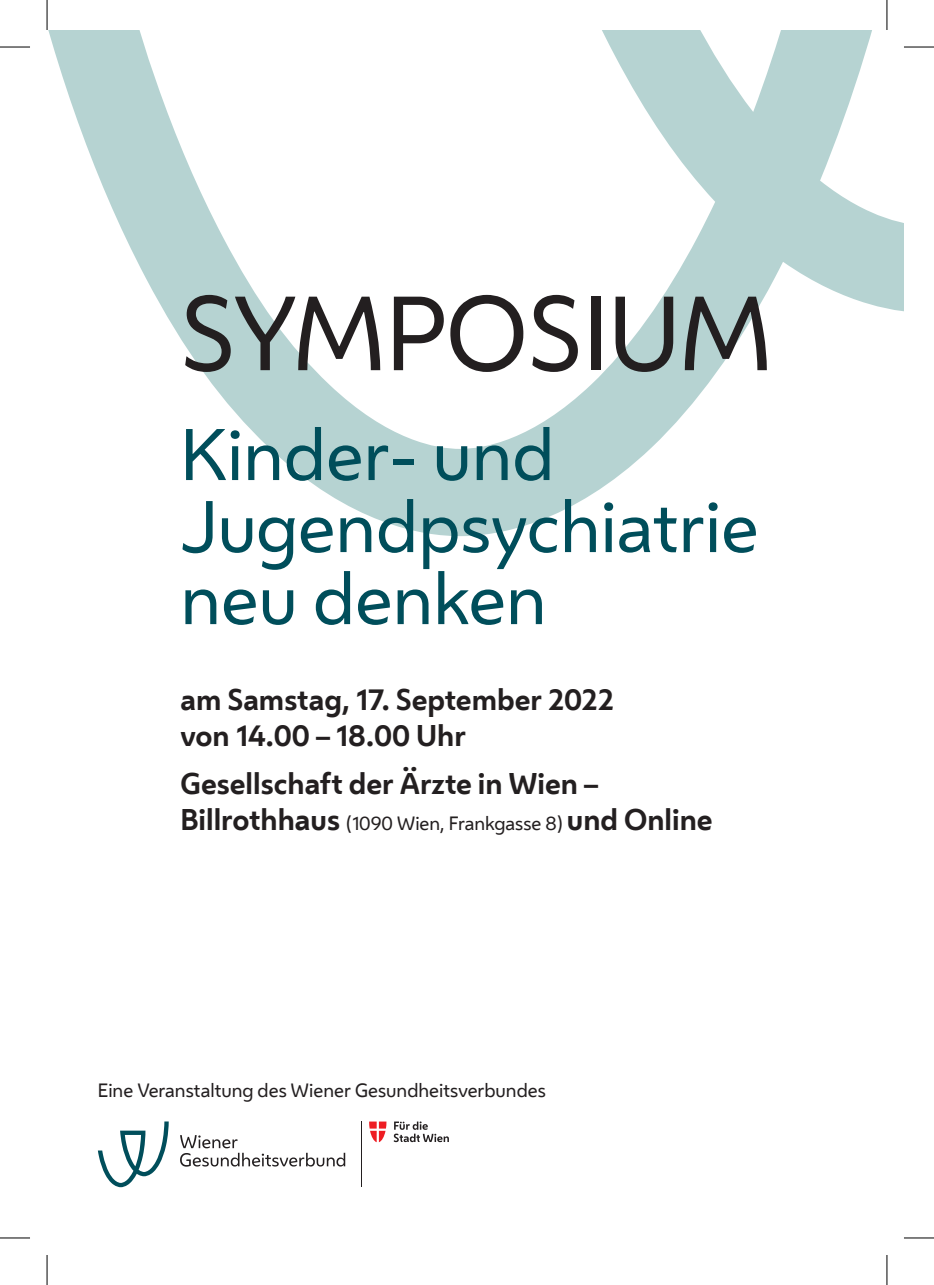
<style>
.page{position:relative;width:934px;height:1285px;background:#fff}
.page>*{position:absolute;margin:0;border:0;box-sizing:border-box;transform-origin:0 0}
.t1{font:98px "Wiener Melange";color:#231f20}
.t2{font:68px/72px "Wiener Melange";color:#004e5b}
.t3{font:700 28px/36px "Wiener Melange";color:#231f20}
.t4{font:18px "Wiener Melange";color:#231f20}
.s1{font-weight:700;font-size:28px}
</style>
<div class="page">
<svg style="left:48px;top:30px;width:855px;height:506px"></svg>
<hr style="left:360px;top:1121px;width:1px;height:66px;background:#231f20">
<svg style="left:369px;top:1121px;width:17px;height:21px"></svg>
<svg style="left:393px;top:1121px;width:55px;height:21px"></svg>
<svg style="left:180px;top:1135px;width:165px;height:31px"></svg>
<svg style="left:98px;top:1121px;width:71px;height:66px"></svg>
<hr style="left:0;top:47px;width:30px;height:1px;background:#000">
<hr style="left:903px;top:47px;width:30px;height:1px;background:#000">
<hr style="left:0;top:1237px;width:30px;height:1px;background:#000">
<hr style="left:903px;top:1237px;width:30px;height:1px;background:#000">
<hr style="left:47px;top:0;width:1px;height:30px;background:#000">
<hr style="left:47px;top:1255px;width:1px;height:30px;background:#000">
<hr style="left:886px;top:0;width:1px;height:30px;background:#000">
<hr style="left:886px;top:1255px;width:1px;height:30px;background:#000">
<h1 class="t1" style="left:180px;top:258px;width:181px">Symposium</h1>
<h2 class="t2" style="left:180px;top:416px;width:579px">Kinder- und<br>Jugendpsychiatrie neu denken</h2>
<h3 class="t3" style="left:180px;top:679px;width:435px">am Samstag, 17. September 2022 von 14.00 – 18.00 Uhr</h3>
<h3 class="t3" style="left:180px;top:763px;width:419px">Gesellschaft der Ärzte in Wien –</h3>
<p class="t4" style="left:180px;top:809px;width:533px"><span class="s1">Billrothhaus</span> (1090 Wien, Frankgasse 8) <span class="s1">und Online</span></p>
<p class="t4" style="left:98px;top:1076px;width:449px">Eine Veranstaltung des Wiener Gesundheitsverbundes</p>
</div>
